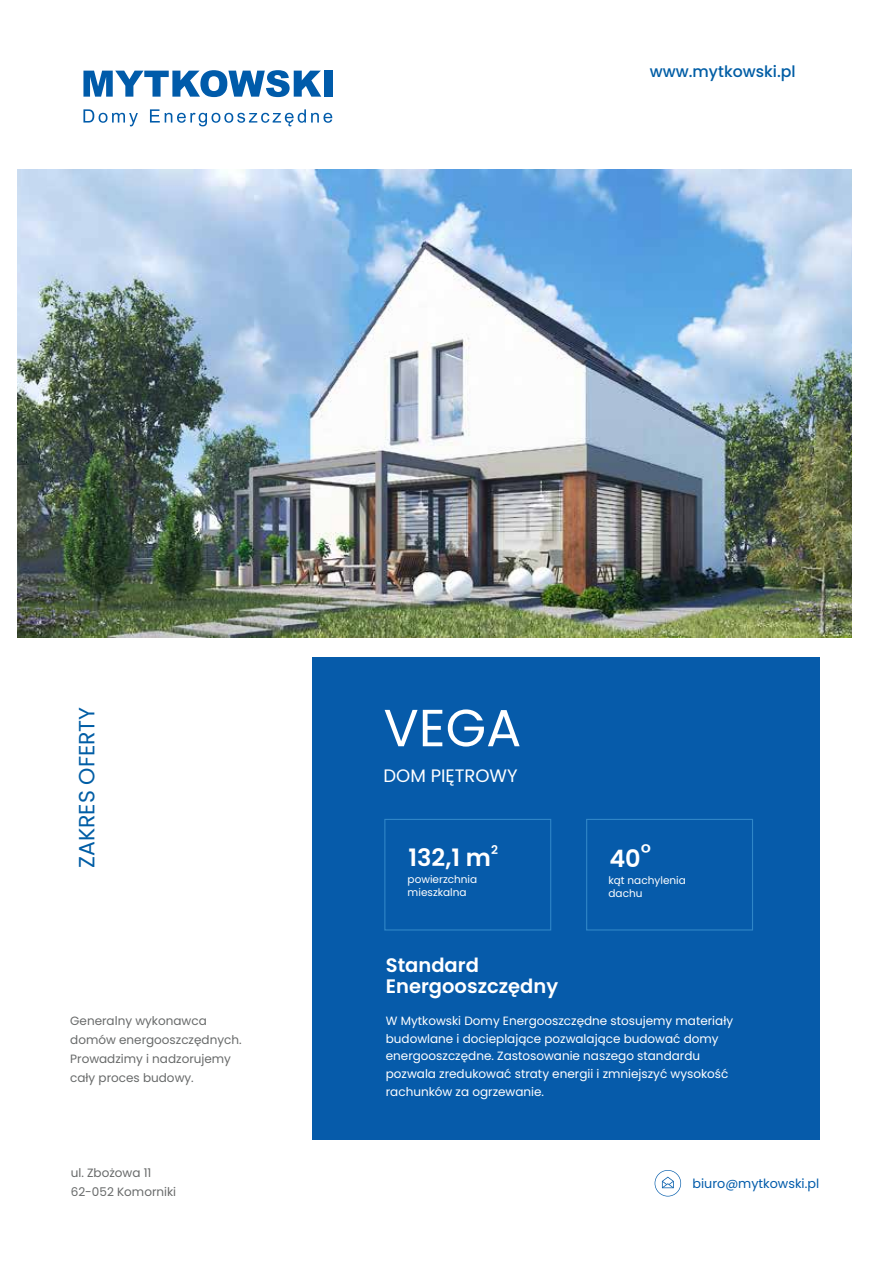
<style>
.page{position:relative;width:893px;height:1263px;background:#fff}
.page>*{position:absolute;margin:0;border:0;box-sizing:border-box;transform-origin:0 0}
.t1{font:52.2px "Poppins";color:#fff}
.t2{font:600 24px "Poppins";color:#fff}
.t3{font:22.05px "Poppins";color:#005da5}
.t4{font:600 19.5px/20.5px "Poppins";color:#fff}
.t5{font:18px "Poppins";color:#fff}
.t6{font:500 15.75px "Poppins";color:#005da5}
.t7{font:12.75px "Poppins";color:#005baa}
.t8{font:12px/17.7px "Poppins";color:#fff}
.t9{font:12px/19.2px "Poppins";color:#686a6a}
.t10{font:600 12px "Poppins";color:#fff}
.t11{font:10.5px/12.6px "Poppins";color:#fff}
</style>
<div class="page">
<div style="left:312px;top:657px;width:508px;height:483px;background:#065baa"></div>
<svg style="left:655px;top:1170px;width:26px;height:26px"></svg>
<svg style="left:83px;top:70px;width:238px;height:27px"></svg>
<div style="left:324px;top:71px;width:8px;height:26px;background:#005baa"></div>
<svg style="left:83px;top:109px;width:55px;height:17px"></svg>
<svg style="left:150px;top:109px;width:182px;height:17px"></svg>
<div style="left:384px;top:819px;width:167px;height:111px;border:1px solid #3086c7"></div>
<div style="left:586px;top:819px;width:167px;height:111px;border:1px solid #3086c7"></div>
<img style="left:18px;top:170px;width:833px;height:467px">
<h3 class="t6" style="left:650px;top:62px;width:147px">www.mytkowski.pl</h3>
<h3 class="t3" style="left:74px;top:868px;width:163px;rotate:-90deg">ZAKRES OFERTY</h3>
<p class="t9" style="left:70px;top:1011px;width:173px">Generalny wykonawca domów energooszczędnych.<br>Prowadzimy i nadzorujemy cały proces budowy.</p>
<h1 class="t1" style="left:383px;top:698px;width:139px">VEGA</h1>
<h3 class="t5" style="left:383px;top:765px;width:136px">DOM PIĘTROWY</h3>
<h2 class="t2" style="left:409px;top:844px;width:84px">132,1 m</h2>
<p class="t10" style="left:491px;top:843px;width:8px">2</p>
<h2 class="t2" style="left:609px;top:845px;width:43px">40<sup>°</sup></h2>
<p class="t11" style="left:408px;top:873px;width:71px">powierzchnia mieszkalna</p>
<p class="t11" style="left:608px;top:874px;width:79px">kąt nachylenia dachu</p>
<h3 class="t4" style="left:386px;top:955px;width:174px">Standard<br>Energooszczędny</h3>
<p class="t8" style="left:386px;top:1012px;width:349px">W Mytkowski Domy Energooszczędne stosujemy materiały budowlane i docieplające pozwalające budować domy energooszczędne. Zastosowanie naszego standardu pozwala zredukować straty energii i zmniejszyć wysokość rachunków za ogrzewanie.</p>
<p class="t9" style="left:71px;top:1163px;width:107px">ul. Zbożowa 11<br>62-052 Komorniki</p>
<p class="t7" style="left:692px;top:1176px;width:128px">biuro@mytkowski.pl</p>
</div>
